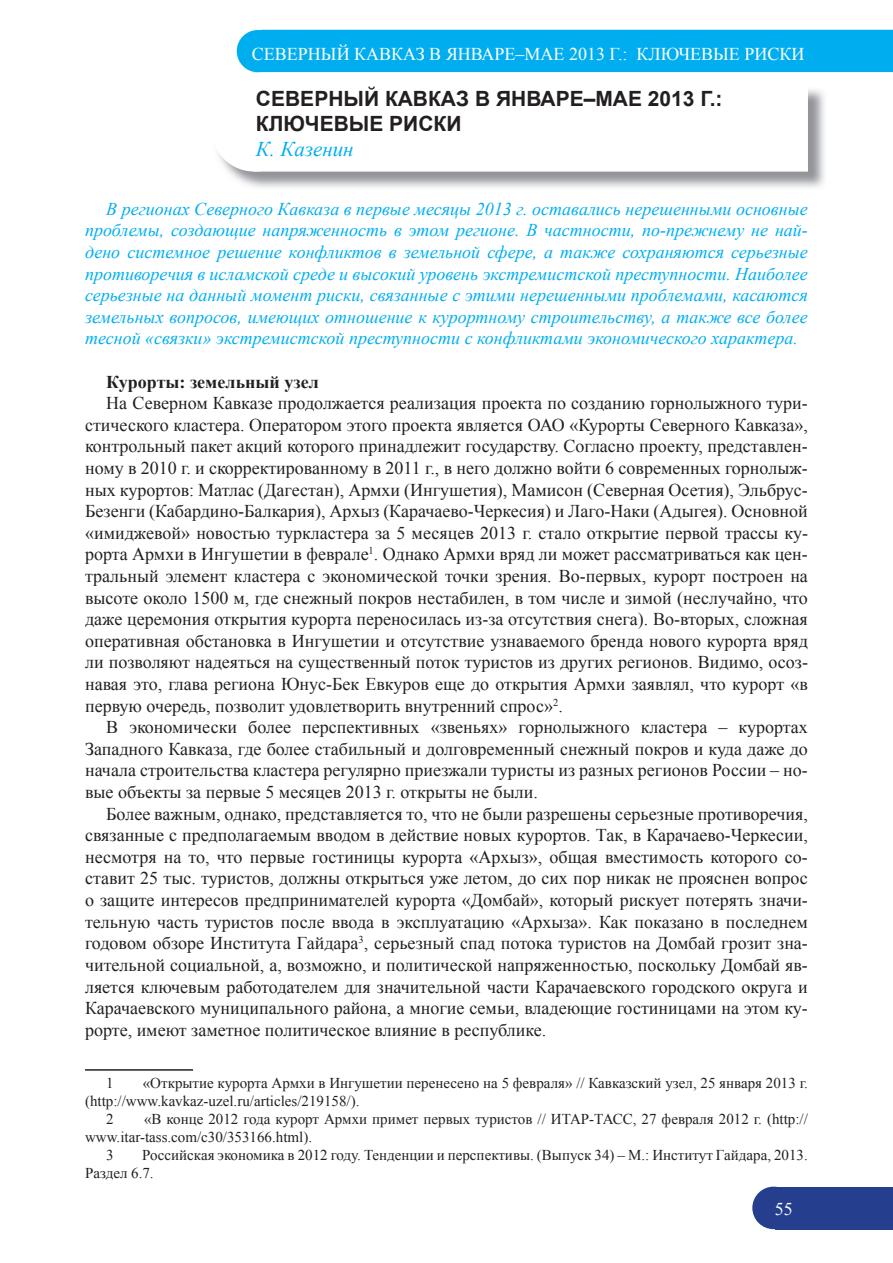
<style>
.page{position:relative;width:893px;height:1263px;background:#fff}
.page>*{position:absolute;margin:0;border:0;box-sizing:border-box;transform-origin:0 0}
.t1{font:700 21px/25.2px "Arial";color:#231f20}
.t2{font:italic 21px "Times New Roman";color:#00aeef}
.t3{font:18px/21.6px "Times New Roman";color:#231f20;text-align:justify}
.t4{font:italic 18px/21.6px "Times New Roman";color:#00aeef;text-align:justify}
.t5{font:18px "Times New Roman";color:#fff}
.t6{font:700 18px "Times New Roman";color:#231f20}
.t7{font:15px/18px "Times New Roman";color:#231f20}
</style>
<div class="page">
<div style="left:752px;top:1186px;width:43px;height:43px;background:#253f8e;border-radius:50%"></div>
<div style="left:777px;top:1187px;width:116px;height:42px;background:#253f8e"></div>
<div style="left:263px;top:30px;width:630px;height:42px;background:#00aeef"></div>
<div style="left:237px;top:30px;width:42px;height:42px;background:#00aeef;border-radius:50%"></div>
<img style="left:217px;top:89px;width:608px;height:99px">
<div style="left:212px;top:86px;width:85px;height:85px;background:#fff;border-radius:50%"></div>
<div style="left:254px;top:85px;width:554px;height:87px;background:#fff;border:2px solid #fff"></div>
<hr style="left:85px;top:1069px;width:108px;height:2px;background:#231f20">
<p class="t5" style="left:252px;top:42px;width:554px">СЕВЕРНЫЙ КАВКАЗ В ЯНВАРЕ–МАЕ 2013 Г.: КЛЮЧЕВЫЕ РИСКИ</p>
<p class="t1" style="left:256px;top:86px;width:468px">СЕВЕРНЫЙ КАВКАЗ В ЯНВАРЕ–МАЕ 2013 Г.:<br>КЛЮЧЕВЫЕ РИСКИ</p>
<p class="t2" style="left:256px;top:135px;width:99px">К. Казенин</p>
<p class="t4" style="left:85px;top:198px;width:724px;text-indent:21px">В регионах Северного Кавказа в первые месяцы 2013 г. оставались нерешенными основные проблемы, создающие напряженность в этом регионе. В частности, по-прежнему не най&shy;дено системное решение конфликтов в земельной сфере, а также сохраняются серьезные противоречия в исламской среде и высокий уровень экстремистской преступности. Наиболее серьезные на данный момент риски, связанные с этими нерешенными проблемами, касаются земельных вопросов, имеющих отношение к курортному строительству, а также все более тесной «связки» экстремистской преступности с конфликтами экономического характера.</p>
<p class="t6" style="left:106px;top:369px;width:214px">Курорты: земельный узел</p>
<p class="t3" style="left:85px;top:392px;width:724px;text-indent:21px">На Северном Кавказе продолжается реализация проекта по созданию горнолыжного тури&shy;стического кластера. Оператором этого проекта является ОАО «Курорты Северного Кавказа», контрольный пакет акций которого принадлежит государству. Согласно проекту, представлен&shy;ному в 2010 г. и скорректированному в 2011 г., в него должно войти 6 современных горнолыж&shy;ных курортов: Матлас (Дагестан), Армхи (Ингушетия), Мамисон (Северная Осетия), Эльбрус-Безенги (Кабардино-Балкария), Архыз (Карачаево-Черкесия) и Лаго-Наки (Адыгея). Основной «имиджевой» новостью туркластера за 5 месяцев 2013 г. стало открытие первой трассы ку&shy;рорта Армхи в Ингушетии в феврале<sup>1</sup>. Однако Армхи вряд ли может рассматриваться как цен&shy;тральный элемент кластера с экономической точки зрения. Во-первых, курорт построен на высоте около 1500 м, где снежный покров нестабилен, в том числе и зимой (неслучайно, что даже церемония открытия курорта переносилась из-за отсутствия снега). Во-вторых, сложная оперативная обстановка в Ингушетии и отсутствие узнаваемого бренда нового курорта вряд ли позволяют надеяться на существенный поток туристов из других регионов. Видимо, осоз&shy;навая это, глава региона Юнус-Бек Евкуров еще до открытия Армхи заявлял, что курорт «в первую очередь, позволит удовлетворить внутренний спрос»<sup>2</sup>.</p>
<p class="t3" style="left:85px;top:716px;width:724px;text-indent:21px">В экономически более перспективных «звеньях» горнолыжного кластера – курортах Западного Кавказа, где более стабильный и долговременный снежный покров и куда даже до начала строительства кластера регулярно приезжали туристы из разных регионов России – но&shy;вые объекты за первые 5 месяцев 2013 г. открыты не были.</p>
<p class="t3" style="left:85px;top:802px;width:724px;text-indent:21px">Более важным, однако, представляется то, что не были разрешены серьезные противоречия, связанные с предполагаемым вводом в действие новых курортов. Так, в Карачаево-Черкесии, несмотря на то, что первые гостиницы курорта «Архыз», общая вместимость которого со&shy;ставит 25 тыс. туристов, должны открыться уже летом, до сих пор никак не прояснен вопрос о защите интересов предпринимателей курорта «Домбай», который рискует потерять значи&shy;тельную часть туристов после ввода в эксплуатацию «Архыза». Как показано в последнем годовом обзоре Института Гайдара<sup>3</sup>, серьезный спад потока туристов на Домбай грозит зна&shy;чительной социальной, а, возможно, и политической напряженностью, поскольку Домбай яв&shy;ляется ключевым работодателем для значительной части Карачаевского городского округа и Карачаевского муниципального района, а многие семьи, владеющие гостиницами на этом ку&shy;рорте, имеют заметное политическое влияние в республике.</p>
<p class="t7" style="left:106px;top:1074px;width:9px">1</p>
<p class="t7" style="left:143px;top:1074px;width:667px">«Открытие курорта Армхи в Ингушетии перенесено на 5 февраля» // Кавказский узел, 25 января 2013 г.</p>
<p class="t7" style="left:85px;top:1092px;width:276px">(http://www.kavkaz-uzel.ru/articles/219158/).</p>
<p class="t7" style="left:106px;top:1110px;width:9px">2</p>
<p class="t7" style="left:144px;top:1110px;width:665px">«В конце 2012 года курорт Армхи примет первых туристов // ИТАР-ТАСС, 27 февраля 2012 г. (http://</p>
<p class="t7" style="left:85px;top:1128px;width:229px">www.itar-tass.com/c30/353166.html).</p>
<p class="t7" style="left:106px;top:1146px;width:9px">3</p>
<p class="t7" style="left:85px;top:1146px;width:724px;text-indent:57px">Российская экономика в 2012 году. Тенденции и перспективы. (Выпуск 34) – М.: Институт Гайдара, 2013.<br>Раздел 6.7.</p>
<p class="t5" style="left:775px;top:1197px;width:19px">55</p>
</div>
